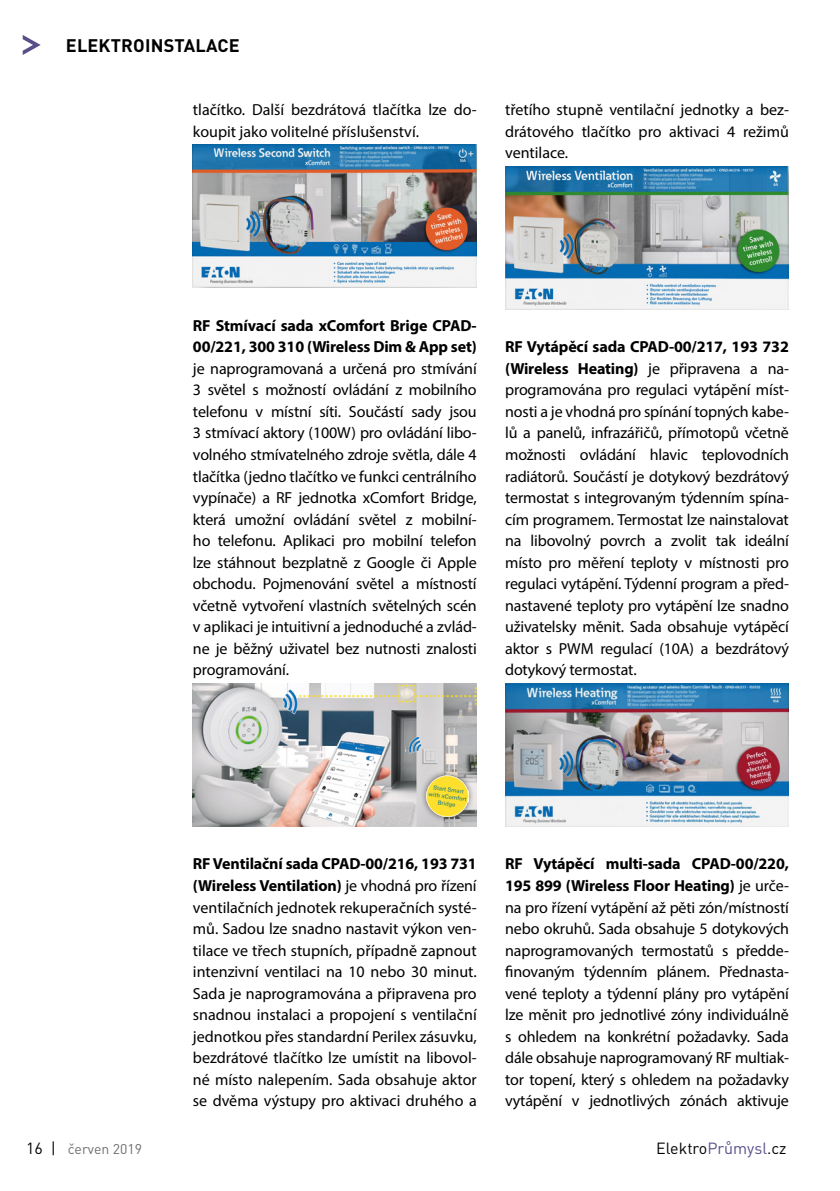
<style>
.page{position:relative;width:840px;height:1191px;background:#fff}
.page>*{position:absolute;margin:0;border:0;box-sizing:border-box;transform-origin:0 0}
.t1{font:700 18px "DIN Pro";letter-spacing:.01em;color:#000}
.Text_-_prni_odstavec{font:16px/21.6px "Myriad Pro";letter-spacing:-.005em;color:#000;text-align:justify}
.t2{font:16px "DIN Pro";color:#000}
.t3{font:14px "DIN Pro";color:#6f6f6e}
.s1{font-weight:700}
.s2{font-size:16px;color:#000}
.s3{color:#5a4e8b}
</style>
<div class="page">
<svg style="left:23px;top:35px;width:18px;height:20px"></svg>
<img style="left:505px;top:683px;width:283px;height:143px">
<img style="left:505px;top:166px;width:283px;height:143px">
<img style="left:193px;top:683px;width:283px;height:143px">
<img style="left:193px;top:144px;width:283px;height:144px">
<div style="left:419px;top:768px;width:55px;height:55px;background:#6f6f6e;opacity:.75"></div>
<img style="left:426px;top:775px;width:42px;height:42px">
<p class="t1" style="left:66px;top:33px;width:175px">ELEKTROINSTALACE</p>
<p class="Text_-_prni_odstavec" style="left:193px;top:99px;width:285px">tlačítko. Další bezdrátová tlačítka lze do&shy;koupit jako volitelné příslušenství.</p>
<p class="Text_-_prni_odstavec" style="left:505px;top:99px;width:285px">třetího stupně ventilační jednotky a bez&shy;drátového tlačítko pro aktivaci 4 režimů ventilace.</p>
<p class="Text_-_prni_odstavec" style="left:193px;top:314px;width:285px"><span class="s1">RF Stmívací sada xComfort Brige CPAD-00/221, 300 310 (Wireless Dim &amp; App set) </span>je naprogramovaná a určená pro stmívání 3 světel s možností ovládání z mobilního telefonu v místní síti. Součástí sady jsou 3 stmívací aktory (100W) pro ovládání libo&shy;volného stmívatelného zdroje světla, dále 4 tlačítka (jedno tlačítko ve funkci centrálního vypínače) a RF jednotka xComfort Bridge, která umožní ovládání světel z mobilní&shy;ho telefonu. Aplikaci pro mobilní telefon lze stáhnout bezplatně z Google či Apple obchodu. Pojmenování světel a místností včetně vytvoření vlastních světelných scén v aplikaci je intuitivní a jednoduché a zvlád&shy;ne je běžný uživatel bez nutnosti znalosti programování.</p>
<p class="Text_-_prni_odstavec" style="left:505px;top:336px;width:285px"><span class="s1">RF Vytápěcí sada CPAD-00/217, 193 732 (Wireless Heating)</span> je připravena a na&shy;programována pro regulaci vytápění míst&shy;nosti a je vhodná pro spínání topných kabe&shy;lů a panelů, infrazářičů, přímotopů včetně možnosti ovládání hlavic teplovodních radiátorů. Součástí je dotykový bezdrátový termostat s integrovaným týdenním spína&shy;cím programem. Termostat lze nainstalovat na libovolný povrch a zvolit tak ideální místo pro měření teploty v místnosti pro regulaci vytápění. Týdenní program a před&shy;nastavené teploty pro vytápění lze snadno uživatelsky měnit. Sada obsahuje vytápěcí aktor s PWM regulací (10A) a bezdrátový dotykový termostat.</p>
<p class="t3" style="left:26px;top:1139px;width:117px"><span class="s2">16 |</span> červen 2019</p>
<p class="Text_-_prni_odstavec" style="left:193px;top:853px;width:285px"><span class="s1">RF Ventilační sada CPAD-00/216, 193 731 (Wireless Ventilation)</span> je vhodná pro řízení ventilačních jednotek rekuperačních systé&shy;mů. Sadou lze snadno nastavit výkon ven&shy;tilace ve třech stupních, případně zapnout intenzivní ventilaci na 10 nebo 30 minut.<br>Sada je naprogramována a připravena pro snadnou instalaci a propojení s ventilační jednotkou přes standardní Perilex zásuvku, bezdrátové tlačítko lze umístit na libovol&shy;né místo nalepením. Sada obsahuje aktor se dvěma výstupy pro aktivaci druhého a</p>
<p class="Text_-_prni_odstavec" style="left:505px;top:853px;width:285px"><span class="s1">RF Vytápěcí multi-sada CPAD-00/220, 195 899 (Wireless Floor Heating)</span> je urče&shy;na pro řízení vytápění až pěti zón/místností nebo okruhů. Sada obsahuje 5 dotykových naprogramovaných termostatů s předde&shy;finovaným týdenním plánem. Přednasta&shy;vené teploty a týdenní plány pro vytápění lze měnit pro jednotlivé zóny individuálně s ohledem na konkrétní požadavky. Sada dále obsahuje naprogramovaný RF multiak&shy;tor topení, který s ohledem na požadavky vytápění v jednotlivých zónách aktivuje</p>
<p class="t2" style="left:656px;top:1137px;width:132px">Elektro<span class="s3">Průmysl</span>.cz</p>
</div>
